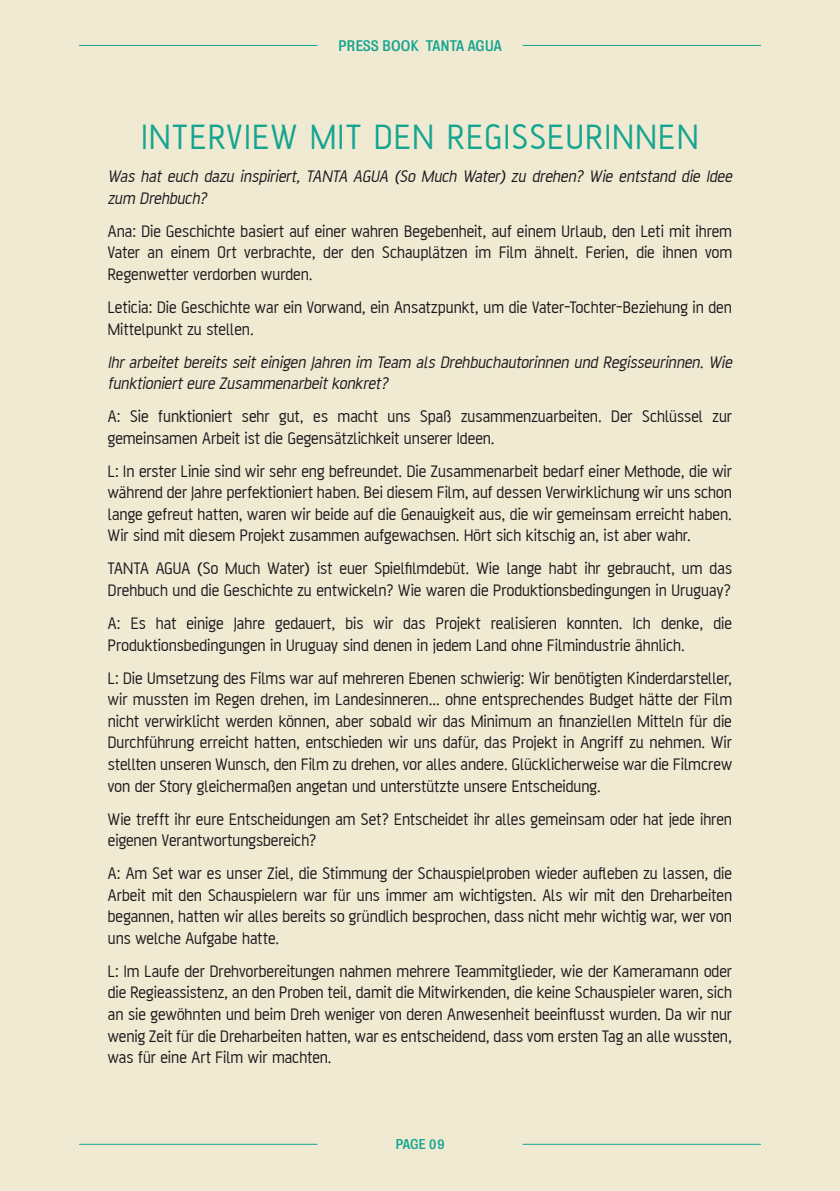
<style>
.page{position:relative;width:840px;height:1191px;background:#fff}
.page>*{position:absolute;margin:0;border:0;box-sizing:border-box;transform-origin:0 0}
.t1{font:38px "AF Battersea";letter-spacing:.05em;color:#14a490}
.t2{font:18px/21.6px "AF Battersea";color:#1a171c;text-align:justify}
.t3{font:italic 18px/21.6px "AF Battersea";color:#1a171c}
.t4{font:14px "Bureau Grot Five Three";color:#14a490}
.t5{font:13px "Bureau Grot Five Three";color:#14a490}
.s1{font-size:12.4px}
</style>
<div class="page">
<div style="left:0;top:0;width:839px;height:1191px;background:#efead1"></div>
<hr style="left:79px;top:45px;width:238px;height:1px;background:#14a490">
<hr style="left:522px;top:45px;width:238px;height:1px;background:#14a490">
<hr style="left:79px;top:1143px;width:238px;height:1px;background:#14a490">
<hr style="left:522px;top:1143px;width:238px;height:1px;background:#14a490">
<p class="t4" style="left:338px;top:37px;width:165px">PRESS BOOK TANTA AGUA</p>
<h1 class="t1" style="left:141px;top:117px;width:389px">INTERVIEW mit den regisseur</h1>
<h1 class="t1" style="left:604px;top:117px;width:95px">innen</h1>
<p class="t3" style="left:108px;top:165px;width:628px">Was hat euch dazu inspiriert, TANTA AGUA (So Much Water) zu drehen? Wie entstand die Idee zum Drehbuch?</p>
<p class="t2" style="left:108px;top:220px;width:625px">Ana: Die Geschichte basiert auf einer wahren Begebenheit, auf einem Urlaub, den Leti mit ihrem Vater an einem Ort verbrachte, der den Schauplätzen im Film ähnelt. Ferien, die ihnen vom Regenwetter verdorben wurden.</p>
<p class="t2" style="left:108px;top:296px;width:625px">Leticia: Die Geschichte war ein Vorwand, ein Ansatzpunkt, um die Vater-Tochter-Beziehung in den<br>Mittelpunkt zu stellen.</p>
<p class="t3" style="left:108px;top:351px;width:628px">Ihr arbeitet bereits seit einigen Jahren im Team als Drehbuchautorinnen und Regisseurinnen. Wie funktioniert eure Zusammenarbeit konkret?</p>
<p class="t2" style="left:108px;top:405px;width:625px">A: Sie funktioniert sehr gut, es macht uns Spaß zusammenzuarbeiten. Der Schlüssel zur gemeinsamen Arbeit ist die Gegensätzlichkeit unserer Ideen.</p>
<p class="t2" style="left:108px;top:460px;width:625px">L: In erster Linie sind wir sehr eng befreundet. Die Zusammenarbeit bedarf einer Methode, die wir während der Jahre perfektioniert haben. Bei diesem Film, auf dessen Verwirklichung wir uns schon lange gefreut hatten, waren wir beide auf die Genauigkeit aus, die wir gemeinsam erreicht haben.<br>Wir sind mit diesem Projekt zusammen aufgewachsen. Hört sich kitschig an, ist aber wahr.</p>
<p class="t2" style="left:108px;top:557px;width:625px">TANTA AGUA (So Much Water) ist euer Spielfilmdebüt. Wie lange habt ihr gebraucht, um das<br>Drehbuch und die Geschichte zu entwickeln? Wie waren die Produktionsbedingungen in Uruguay?</p>
<p class="t2" style="left:108px;top:612px;width:625px">A: Es hat einige Jahre gedauert, bis wir das Projekt realisieren konnten. Ich denke, die<br>Produktionsbedingungen in Uruguay sind denen in jedem Land ohne Filmindustrie ähnlich.</p>
<p class="t2" style="left:108px;top:667px;width:625px">L: Die Umsetzung des Films war auf mehreren Ebenen schwierig: Wir benötigten Kinderdarsteller, wir mussten im Regen drehen, im Landesinneren... ohne entsprechendes Budget hätte der Film nicht verwirklicht werden können, aber sobald wir das Minimum an finanziellen Mitteln für die Durchführung erreicht hatten, entschieden wir uns dafür, das Projekt in Angriff zu nehmen. Wir stellten unseren Wunsch, den Film zu drehen, vor alles andere. Glücklicherweise war die Filmcrew von der Story gleichermaßen angetan und unterstützte unsere Entscheidung.</p>
<p class="t2" style="left:108px;top:807px;width:625px">Wie trefft ihr eure Entscheidungen am Set? Entscheidet ihr alles gemeinsam oder hat jede ihren eigenen Verantwortungsbereich?</p>
<p class="t2" style="left:108px;top:862px;width:625px">A: Am Set war es unser Ziel, die Stimmung der Schauspielproben wieder aufleben zu lassen, die Arbeit mit den Schauspielern war für uns immer am wichtigsten. Als wir mit den Dreharbeiten begannen, hatten wir alles bereits so gründlich besprochen, dass nicht mehr wichtig war, wer von uns welche Aufgabe hatte.</p>
<p class="t2" style="left:108px;top:960px;width:625px">L: Im Laufe der Drehvorbereitungen nahmen mehrere Teammitglieder, wie der Kameramann oder die Regieassistenz, an den Proben teil, damit die Mitwirkenden, die keine Schauspieler waren, sich an sie gewöhnten und beim Dreh weniger von deren Anwesenheit beeinflusst wurden. Da wir nur wenig Zeit für die Dreharbeiten hatten, war es entscheidend, dass vom ersten Tag an alle wussten, was für eine Art Film wir machten.</p>
<p class="t5" style="left:395px;top:1136px;width:51px">PAGE <span class="s1">09</span></p>
</div>
